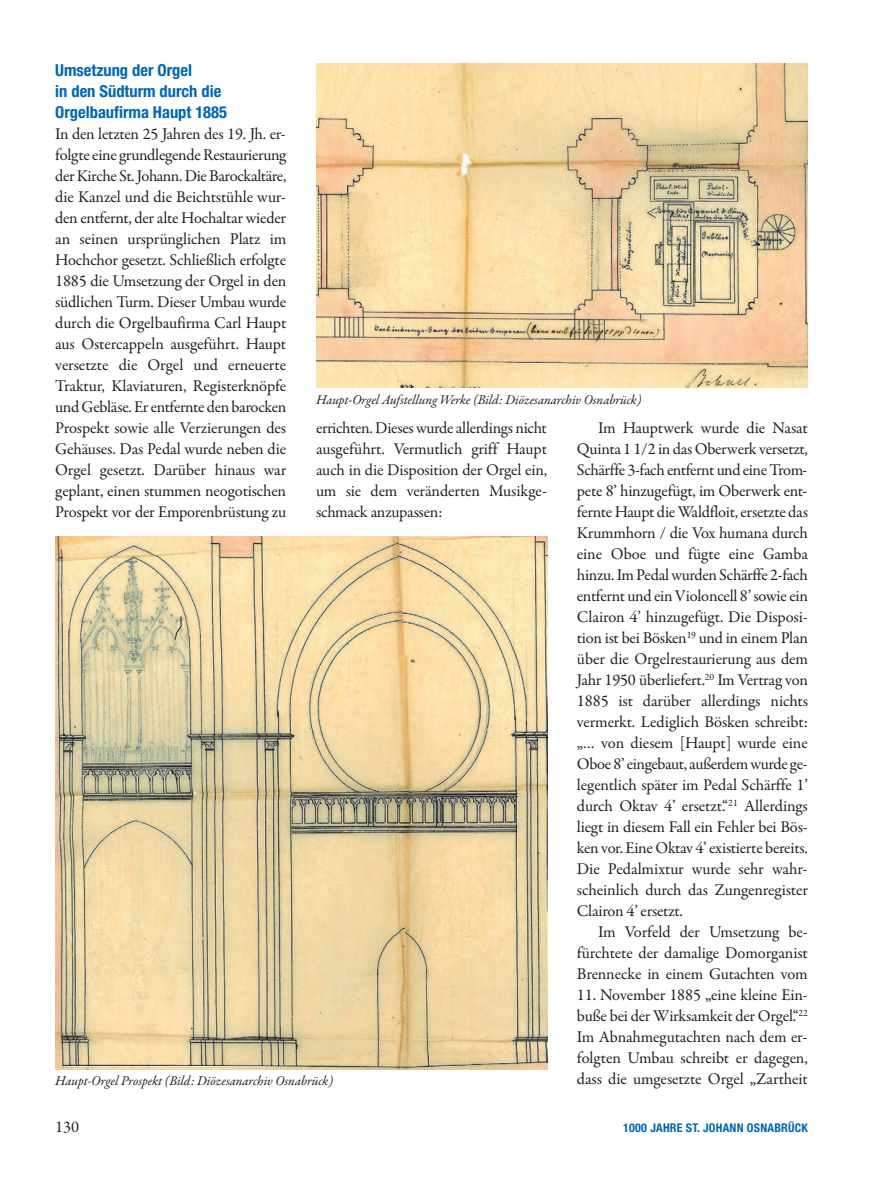
<style>
.page{position:relative;width:893px;height:1191px;background:#fff}
.page>*{position:absolute;margin:0;border:0;box-sizing:border-box;transform-origin:0 0}
.t1{font:16.5px/21px "Garamond Premr Pro";letter-spacing:-.01em;color:#231f20;text-align:justify}
.t2{font:700 condensed 16.5px/21px "Helvetica Neue";color:#0166b3}
.t3{font:italic 13.5px "Garamond Premr Pro";letter-spacing:-.005em;color:#231f20}
.t4{font:700 condensed 12px "Helvetica Neue";letter-spacing:.02em;color:#0166b3}
</style>
<div class="page">
<img style="left:316px;top:64px;width:492px;height:324px">
<img style="left:55px;top:536px;width:492px;height:533px">
<p class="t2" style="left:55px;top:61px;width:173px">Umsetzung der Orgel<br>in den Südturm durch die<br>Orgelbaufirma Haupt 1885</p>
<p class="t1" style="left:55px;top:124px;width:233px">In den letzten 25 Jahren des 19. Jh. er&shy;folgte eine grundlegende Restaurierung der Kirche St. Johann. Die Barockaltäre, die Kanzel und die Beichtstühle wur&shy;den entfernt, der alte Hochaltar wieder an seinen ursprünglichen Platz im Hochchor gesetzt. Schließlich erfolgte 1885 die Umsetzung der Orgel in den südlichen Turm. Dieser Umbau wurde durch die Orgelbaufirma Carl Haupt aus Ostercappeln ausgeführt. Haupt versetzte die Orgel und erneuerte Traktur, Klaviaturen, Registerknöpfe und Gebläse. Er entfernte den barocken Prospekt sowie alle Verzierungen des Gehäuses. Das Pedal wurde neben die Orgel gesetzt. Darüber hinaus war geplant, einen stummen neogotischen Prospekt vor der Emporenbrüstung zu</p>
<p class="t3" style="left:316px;top:394px;width:327px">Haupt-Orgel Aufstellung Werke (Bild: Diözesanarchiv Osnabrück)</p>
<p class="t1" style="left:316px;top:419px;width:233px">errichten. Dieses wurde allerdings nicht ausgeführt. Vermutlich griff Haupt auch in die Disposition der Orgel ein, um sie dem veränderten Musikge&shy;schmack anzupassen:</p>
<p class="t1" style="left:577px;top:419px;width:233px;text-indent:21px">Im Hauptwerk wurde die Nasat Quinta 1 1/2 in das Oberwerk versetzt, Schärffe 3-fach entfernt und eine Trom&shy;pete 8’ hinzugefügt, im Oberwerk ent&shy;fernte Haupt die Waldfloit, ersetzte das Krummhorn / die Vox humana durch eine Oboe und fügte eine Gamba hinzu. Im Pedal wurden Schärffe 2-fach entfernt und ein Violoncell 8’ sowie ein Clairon 4’ hinzugefügt. Die Disposi&shy;tion ist bei Bösken<sup>19</sup> und in einem Plan über die Orgelrestaurierung aus dem Jahr 1950 überliefert.<sup>20</sup> Im Vertrag von 1885 ist darüber allerdings nichts vermerkt. Lediglich Bösken schreibt: „… von diesem [Haupt] wurde eine Oboe 8’ eingebaut, außerdem wurde ge&shy;legentlich später im Pedal Schärffe 1’ durch Oktav 4’ ersetzt.“<sup>21</sup> Allerdings liegt in diesem Fall ein Fehler bei Bös&shy;ken vor. Eine Oktav 4’ existierte bereits.<br>Die Pedalmixtur wurde sehr wahr&shy;scheinlich durch das Zungenregister Clairon 4’ ersetzt.</p>
<p class="t1" style="left:577px;top:923px;width:232px;text-indent:21px">Im Vorfeld der Umsetzung be - fürchtete der damalige Domorganist Brennecke in einem Gutachten vom</p>
<p class="t1" style="left:577px;top:986px;width:233px">11. November 1885 „eine kleine Ein&shy;buße bei der Wirksamkeit der Orgel.“<sup>22<br></sup>Im Abnahmegutachten nach dem er&shy;folgten Umbau schreibt er dagegen, dass die umgesetzte Orgel „Zartheit</p>
<p class="t3" style="left:55px;top:1075px;width:279px">Haupt-Orgel Prospekt (Bild: Diözesanarchiv Osnabrück)</p>
<p class="t1" style="left:55px;top:1118px;width:26px">130</p>
<p class="t4" style="left:623px;top:1123px;width:186px">1000 JAHRE ST. JOHANN OSNABRÜCK</p>
</div>
